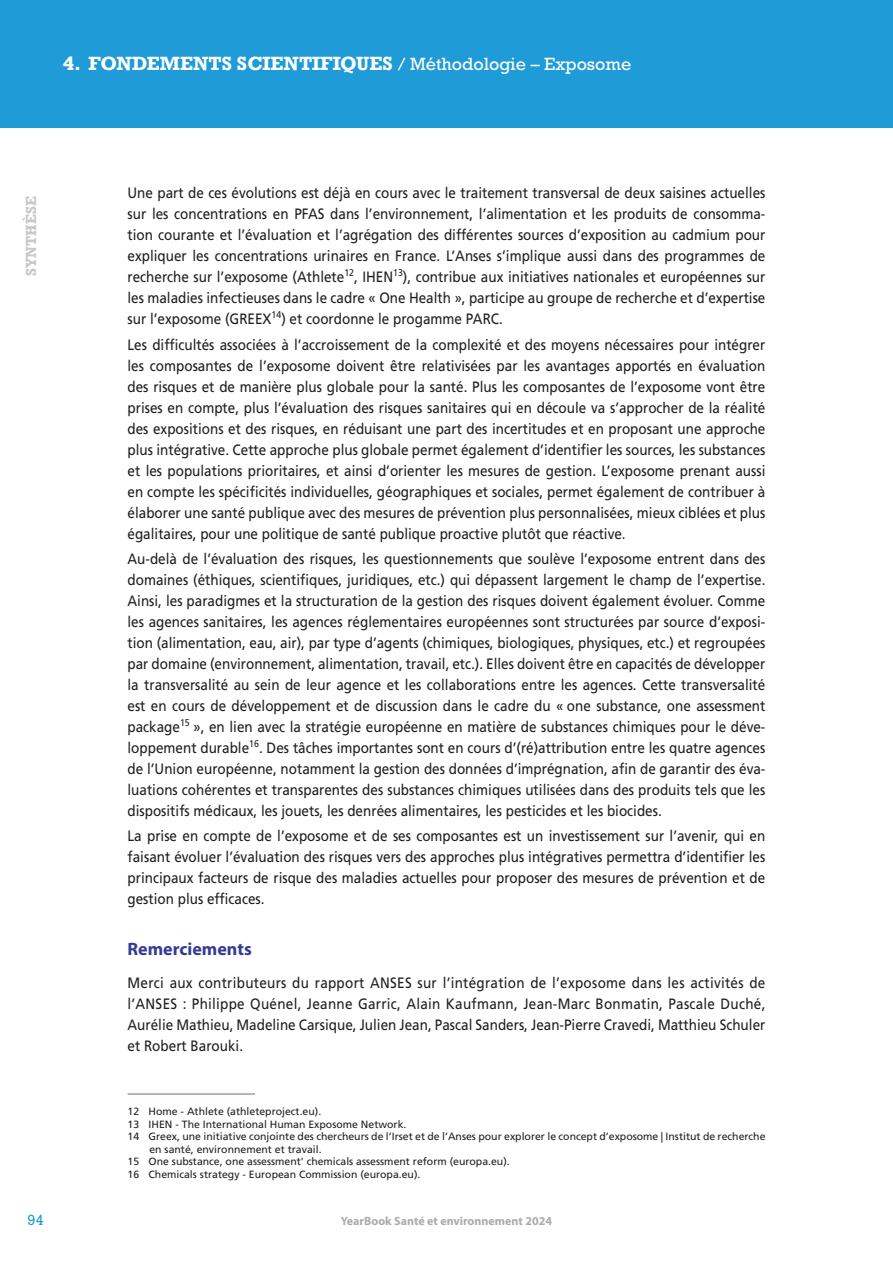
<style>
.page{position:relative;width:893px;height:1263px;background:#fff}
.page>*{position:absolute;margin:0;border:0;box-sizing:border-box;transform-origin:0 0}
.t1{font:700 18px "Rockwell";color:#fff}
.t2{font:700 18px "Myriad Pro";color:#343d91}
.t3{font:15px/21px "Frutiger LT Std";color:#231f20;text-align:justify;scale:.9 1}
.t4{font:700 15px "Rockwell Std";color:#c6c8c9}
.t5{font:15px "Rockwell Std";color:#1f9bd7}
.t6{font:700 12px "Myriad Pro";color:#a9acaf}
.t7{font:10.5px "Frutiger LT Std";color:#231f20}
.s1{font-family:"Rockwell Std";font-weight:400}
</style>
<div class="page">
<div style="left:0;top:0;width:893px;height:128px;background:#1f9bd7"></div>
<hr style="left:128px;top:1093px;width:127px;height:2px;background:#9a9ac8">
<p class="t1" style="left:63px;top:52px;width:570px">4. FONDEMENTS SCIENTIFIQUES <span class="s1">/ Méthodologie – Exposome</span></p>
<p class="t4" style="left:22px;top:276px;width:81px;rotate:-90deg">SYNTHÈSE</p>
<p class="t3" style="left:128px;top:183px;width:710px">Une part de ces évolutions est déjà en cours avec le traitement transversal de deux saisines actuelles sur les concentrations en PFAS dans l’environnement, l’alimentation et les produits de consomma&shy;tion courante et l’évaluation et l’agrégation des différentes sources d’exposition au cadmium pour expliquer les concentrations urinaires en France. L’Anses s’implique aussi dans des programmes de recherche sur l’exposome (Athlete<sup>12</sup>, IHEN<sup>13</sup>), contribue aux initiatives nationales et européennes sur les maladies infectieuses dans le cadre « One Health », participe au groupe de recherche et d’expertise sur l’exposome (GREEX<sup>14</sup>) et coordonne le progamme PARC.</p>
<p class="t3" style="left:128px;top:334px;width:710px">Les difficultés associées à l’accroissement de la complexité et des moyens nécessaires pour intégrer les composantes de l’exposome doivent être relativisées par les avantages apportés en évaluation des risques et de manière plus globale pour la santé. Plus les composantes de l’exposome vont être prises en compte, plus l’évaluation des risques sanitaires qui en découle va s’approcher de la réalité des expositions et des risques, en réduisant une part des incertitudes et en proposant une approche plus intégrative. Cette approche plus globale permet également d’identifier les sources, les substances et les populations prioritaires, et ainsi d’orienter les mesures de gestion. L’exposome prenant aussi en compte les spécificités individuelles, géographiques et sociales, permet également de contribuer à élaborer une santé publique avec des mesures de prévention plus personnalisées, mieux ciblées et plus égalitaires, pour une politique de santé publique proactive plutôt que réactive.</p>
<p class="t3" style="left:128px;top:548px;width:710px">Au-delà de l’évaluation des risques, les questionnements que soulève l’exposome entrent dans des domaines (éthiques, scientifiques, juridiques, etc.) qui dépassent largement le champ de l’expertise.<br>Ainsi, les paradigmes et la structuration de la gestion des risques doivent également évoluer. Comme les agences sanitaires, les agences réglementaires européennes sont structurées par source d’exposi&shy;tion (alimentation, eau, air), par type d’agents (chimiques, biologiques, physiques, etc.) et regroupées par domaine (environnement, alimentation, travail, etc.). Elles doivent être en capacités de développer la transversalité au sein de leur agence et les collaborations entre les agences. Cette transversalité est en cours de développement et de discussion dans le cadre du « one substance, one assessment package<sup>15</sup> », en lien avec la stratégie européenne en matière de substances chimiques pour le déve&shy;loppement durable<sup>16</sup>. Des tâches importantes sont en cours d’(ré)attribution entre les quatre agences de l’Union européenne, notamment la gestion des données d’imprégnation, afin de garantir des éva&shy;luations cohérentes et transparentes des substances chimiques utilisées dans des produits tels que les dispositifs médicaux, les jouets, les denrées alimentaires, les pesticides et les biocides.</p>
<p class="t3" style="left:128px;top:826px;width:710px">La prise en compte de l’exposome et de ses composantes est un investissement sur l’avenir, qui en faisant évoluer l’évaluation des risques vers des approches plus intégratives permettra d’identifier les principaux facteurs de risque des maladies actuelles pour proposer des mesures de prévention et de gestion plus efficaces.</p>
<p class="t2" style="left:128px;top:939px;width:126px">Remerciements</p>
<p class="t3" style="left:128px;top:972px;width:710px">Merci aux contributeurs du rapport ANSES sur l’intégration de l’exposome dans les activités de l’ANSES : Philippe Quénel, Jeanne Garric, Alain Kaufmann, Jean-Marc Bonmatin, Pascale Duché, Aurélie Mathieu, Madeline Carsique, Julien Jean, Pascal Sanders, Jean-Pierre Cravedi, Matthieu Schuler et Robert Barouki.</p>
<p class="t7" style="left:128px;top:1105px;width:195px">12 Home - Athlete (athleteproject.eu).</p>
<p class="t7" style="left:128px;top:1118px;width:280px">13 IHEN - The International Human Exposome Network.</p>
<p class="t7" style="left:128px;top:1130px;width:639px">14 Greex, une initiative conjointe des chercheurs de l’Irset et de l’Anses pour explorer le concept d’exposome | Institut de recherche</p>
<p class="t7" style="left:149px;top:1143px;width:174px">en santé, environnement et travail.</p>
<p class="t7" style="left:128px;top:1155px;width:384px">15 One substance, one assessment' chemicals assessment reform (europa.eu).</p>
<p class="t7" style="left:128px;top:1168px;width:294px">16 Chemicals strategy - European Commission (europa.eu).</p>
<p class="t5" style="left:28px;top:1211px;width:18px">94</p>
<p class="t6" style="left:341px;top:1214px;width:213px">YearBook Santé et environnement 2024</p>
</div>
